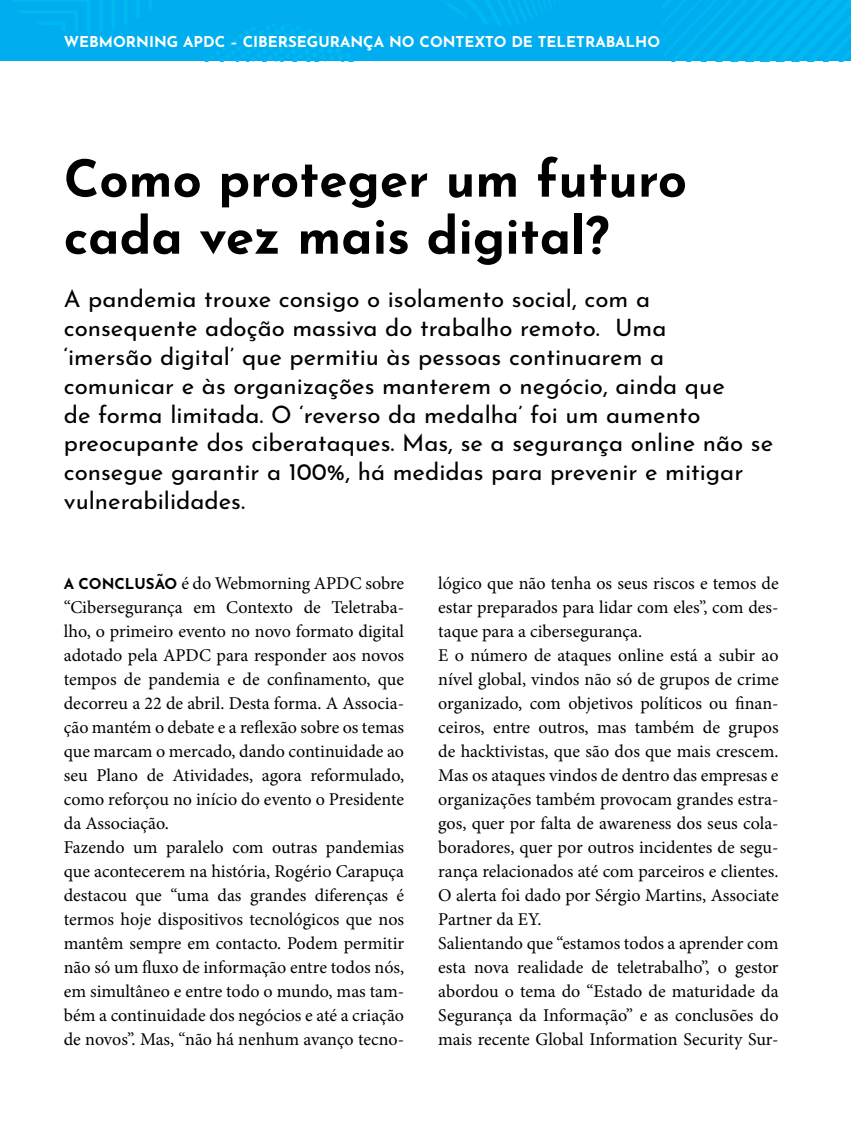
<style>
.page{position:relative;width:851px;height:1127px;background:#fff}
.page>*{position:absolute;margin:0;border:0;box-sizing:border-box;transform-origin:0 0}
.t1{font:700 51px/57px "Josefin Sans";color:#000}
.t2{font:24px/28.8px "Josefin Sans";color:#000}
.t3{font:18px/24px "Minion Pro";color:#000}
.t4{font:700 15px "Josefin Sans";color:#fff}
.t5{font:700 15px "Josefin Sans";color:#000}
.s1{font-family:"Josefin Sans";font-weight:700;font-size:15px}
</style>
<div class="page">
<div style="left:0;top:0;width:850px;height:61px;background:#00aeef"></div>
<svg style="left:662px;top:0;width:188px;height:61px"></svg>
<svg style="left:445px;top:0;width:110px;height:25px"></svg>
<svg style="left:13px;top:0;width:340px;height:61px"></svg>
<p class="t4" style="left:64px;top:29px;width:338px">WEBMORNING APDC – CIBERSEGURANÇA no</p>
<p class="t4" style="left:419px;top:29px;width:242px">CONTEXTO DE TELETRABALHO</p>
<h1 class="t1" style="left:64px;top:143px;width:624px">Como proteger um futuro cada vez mais digital?</h1>
<p class="t2" style="left:64px;top:282px;width:710px">A pandemia trouxe consigo o isolamento social, com a consequente adoção massiva do trabalho remoto. Uma<br>‘imersão digital’ que permitiu às pessoas continuarem a comunicar e às organizações manterem o negócio, ainda que<br>de forma limitada. O ‘reverso da medalha’ foi um aumento preocupante dos ciberataques. Mas, se a segurança online não se consegue garantir a 100%, há medidas para prevenir e mitigar vulnerabilidades.</p>
<p class="t3" style="left:64px;top:571px;width:342px;text-indent:61px"><span class="s1">lusão</span> é do Webmorning APDC sobre “Cibersegurança em Contexto de Teletraba&shy;lho, o primeiro evento no novo formato digital adotado pela APDC para responder aos novos tempos de pandemia e de confinamento, que decorreu a 22 de abril. Desta forma. A Associa&shy;ção mantém o debate e a reflexão sobre os temas que marcam o mercado, dando continuidade ao seu Plano de Atividades, agora reformulado, como reforçou no início do evento o Presidente da Associação.<br>Fazendo um paralelo com outras pandemias que acontecerem na história, Rogério Carapuça destacou que “uma das grandes diferenças é termos hoje dispositivos tecnológicos que nos mantêm sempre em contacto. Podem permitir não só um fluxo de informação entre todos nós, em simultâneo e entre todo o mundo, mas tam&shy;bém a continuidade dos negócios e até a criação de novos”. Mas, “não há nenhum avanço tecno-</p>
<p class="t5" style="left:64px;top:570px;width:27px">A conc</p>
<p class="t3" style="left:438px;top:571px;width:342px">lógico que não tenha os seus riscos e temos de estar preparados para lidar com eles”, com des&shy;taque para a cibersegurança.<br>E o número de ataques online está a subir ao nível global, vindos não só de grupos de crime organizado, com objetivos políticos ou finan&shy;ceiros, entre outros, mas também de grupos de hacktivistas, que são dos que mais crescem.<br>Mas os ataques vindos de dentro das empresas e organizações também provocam grandes estra&shy;gos, quer por falta de awareness dos seus cola&shy;boradores, quer por outros incidentes de segu&shy;rança relacionados até com parceiros e clientes.<br>O alerta foi dado por Sérgio Martins, Associate Partner da EY.<br>Salientando que “estamos todos a aprender com esta nova realidade de teletrabalho”, o gestor abordou o tema do “Estado de maturidade da Segurança da Informação” e as conclusões do mais recente Global Information Security Sur-</p>
</div>
